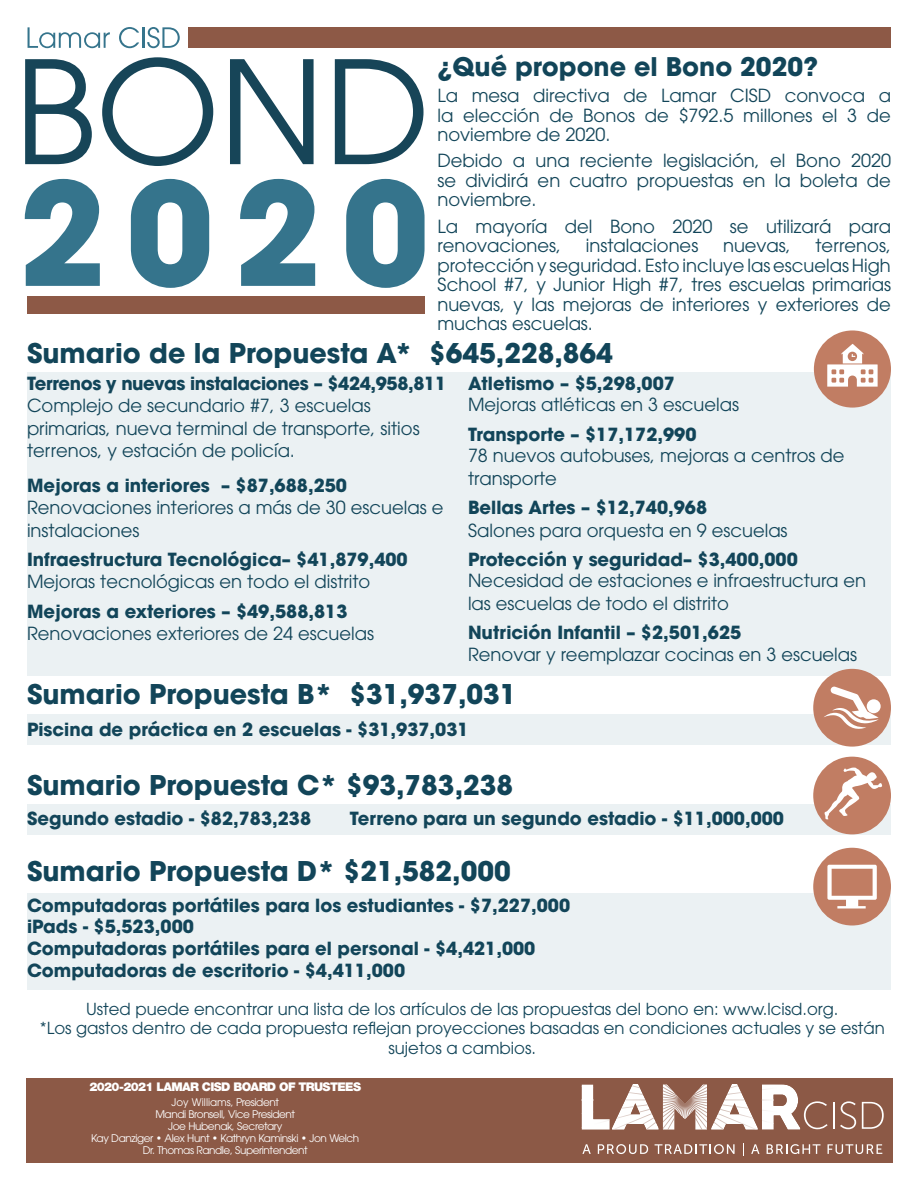
<style>
.page{position:relative;width:918px;height:1188px;background:#fff}
.page>*{position:absolute;margin:0;border:0;box-sizing:border-box;transform-origin:0 0}
.t1{font:700 27px "ITC Avant Garde Pro";color:#124559}
.t2{font:700 25.5px "ITC Avant Garde Pro";color:#124559}
.t3{font:18px/19.5px "ITC Avant Garde Pro";color:#124559}
.t4{font:700 18px "ITC Avant Garde Pro";color:#124559}
.t5{font:700 18px "ITC Avant Garde Pro";letter-spacing:-.02em;color:#124559}
.t6{font:16.5px/19.8px "ITC Avant Garde Pro";color:#124559;text-align:center}
.t7{font:900 12px "Helvetica Neue LT Std";letter-spacing:-.05em;color:#fff}
.t8{font:10.5px "ITC Avant Garde Pro";letter-spacing:-.04em;color:#fff}
.t9{font:10.5px "ITC Avant Garde Pro";color:#fff}
</style>
<div class="page">
<div style="left:27px;top:372px;width:864px;height:304px;background:#ebf1f3"></div>
<div style="left:814px;top:330px;width:77px;height:78px;background:#c17d63;border-radius:50%"></div>
<svg style="left:827px;top:344px;width:51px;height:43px"></svg>
<svg style="left:25px;top:59px;width:67px;height:105px"></svg>
<svg style="left:102px;top:57px;width:111px;height:109px"></svg>
<svg style="left:230px;top:59px;width:84px;height:105px"></svg>
<svg style="left:335px;top:59px;width:89px;height:105px"></svg>
<svg style="left:25px;top:179px;width:75px;height:107px"></svg>
<svg style="left:131px;top:179px;width:78px;height:109px"></svg>
<svg style="left:240px;top:179px;width:75px;height:107px"></svg>
<svg style="left:346px;top:179px;width:79px;height:109px"></svg>
<svg style="left:28px;top:27px;width:82px;height:21px"></svg>
<svg style="left:119px;top:27px;width:20px;height:21px"></svg>
<hr style="left:142px;top:27px;width:3px;height:21px;background:#35748c">
<svg style="left:147px;top:27px;width:33px;height:21px"></svg>
<div style="left:189px;top:27px;width:702px;height:21px;background:#8d5946"></div>
<div style="left:27px;top:296px;width:397px;height:17px;background:#8d5946"></div>
<div style="left:27px;top:714px;width:864px;height:30px;background:#ebf1f3"></div>
<div style="left:813px;top:669px;width:78px;height:78px;background:#c17d63;border-radius:50%"></div>
<svg style="left:824px;top:686px;width:55px;height:43px"></svg>
<div style="left:867px;top:699px;width:14px;height:14px;background:#fff;border-radius:50%"></div>
<div style="left:27px;top:804px;width:864px;height:30px;background:#ebf1f3"></div>
<div style="left:813px;top:757px;width:78px;height:77px;background:#c17d63;border-radius:50%"></div>
<svg style="left:824px;top:767px;width:58px;height:53px"></svg>
<div style="left:27px;top:893px;width:864px;height:96px;background:#ebf1f3"></div>
<div style="left:813px;top:848px;width:78px;height:78px;background:#c17d63;border-radius:50%"></div>
<svg style="left:827px;top:865px;width:50px;height:44px"></svg>
<div style="left:26px;top:1078px;width:867px;height:85px;background:#8c5946"></div>
<svg style="left:582px;top:1084px;width:252px;height:46px"></svg>
<svg style="left:840px;top:1101px;width:16px;height:28px"></svg>
<svg style="left:862px;top:1102px;width:22px;height:27px"></svg>
<svg style="left:582px;top:1144px;width:9px;height:10px"></svg>
<svg style="left:598px;top:1144px;width:50px;height:10px"></svg>
<svg style="left:655px;top:1144px;width:80px;height:10px"></svg>
<svg style="left:743px;top:1143px;width:1px;height:13px"></svg>
<svg style="left:751px;top:1144px;width:9px;height:10px"></svg>
<svg style="left:767px;top:1144px;width:54px;height:10px"></svg>
<svg style="left:828px;top:1144px;width:54px;height:10px"></svg>
<p class="t2" style="left:437px;top:50px;width:382px">¿Qué propone el Bono 2020?</p>
<p class="t3" style="left:437px;top:86px;width:455px;text-align:justify">La mesa directiva de Lamar CISD convoca a la elección de Bonos de $792.5 millones el 3 de noviembre de 2020.</p>
<p class="t3" style="left:437px;top:151px;width:455px;text-align:justify">Debido a una reciente legislación, el Bono 2020 se dividirá en cuatro propuestas en la boleta de noviembre.</p>
<p class="t3" style="left:437px;top:216px;width:455px">La mayoría del Bono 2020 se utilizará para renovaciones,</p>
<p class="t3" style="left:437px;top:236px;width:455px;text-align:justify;text-indent:378px">terrenos, protección y seguridad. Esto incluye las escuelas High School #7, y Junior High #7, tres escuelas primarias nuevas, y las mejoras de interiores y exteriores de muchas escuelas.</p>
<p class="t1" style="left:27px;top:335px;width:587px">Sumario de la Propuesta A* $645,228,864</p>
<p class="t5" style="left:27px;top:371px;width:421px">Terrenos y nuevas instalaciones – $424,958,811</p>
<p class="t3" style="left:27px;top:394px;width:394px;line-height:22.5px">Complejo de secundario #7, 3 escuelas primarias, nueva terminal de transporte, sitios terrenos, y estación de policía.</p>
<p class="t4" style="left:27px;top:474px;width:322px">Mejoras a interiores – $87,688,250</p>
<p class="t3" style="left:27px;top:496px;width:418px;line-height:22.5px">Renovaciones interiores a más de 30 escuelas e instalaciones</p>
<p class="t4" style="left:27px;top:547px;width:382px">Infraestructura Tecnológica– $41,879,400</p>
<p class="t3" style="left:27px;top:572px;width:345px">Mejoras tecnológicas en todo el distrito</p>
<p class="t4" style="left:27px;top:599px;width:322px">Mejoras a exteriores – $49,588,813</p>
<p class="t3" style="left:27px;top:623px;width:349px">Renovaciones exteriores de 24 escuelas</p>
<p class="t3" style="left:586px;top:236px;width:114px">instalaciones</p>
<p class="t3" style="left:723px;top:236px;width:69px">nuevas,</p>
<p class="t4" style="left:468px;top:371px;width:209px">Atletismo – $5,298,007</p>
<p class="t3" style="left:468px;top:395px;width:273px">Mejoras atléticas en 3 escuelas</p>
<p class="t4" style="left:468px;top:422px;width:230px">Transporte – $17,172,990</p>
<p class="t3" style="left:468px;top:444px;width:378px;line-height:22.5px">78 nuevos autobuses, mejoras a centros de transporte</p>
<p class="t4" style="left:468px;top:495px;width:241px">Bellas Artes – $12,740,968</p>
<p class="t3" style="left:468px;top:520px;width:321px">Salones para orquesta en 9 escuelas</p>
<p class="t4" style="left:468px;top:547px;width:331px">Protección y seguridad– $3,400,000</p>
<p class="t3" style="left:468px;top:569px;width:400px;line-height:22.5px">Necesidad de estaciones e infraestructura en las escuelas de todo el distrito</p>
<p class="t4" style="left:468px;top:620px;width:275px">Nutrición Infantil – $2,501,625</p>
<p class="t3" style="left:468px;top:644px;width:391px">Renovar y reemplazar cocinas en 3 escuelas</p>
<p class="t1" style="left:27px;top:676px;width:491px">Sumario Propuesta B* $31,937,031</p>
<p class="t4" style="left:27px;top:718px;width:443px">Piscina de práctica en 2 escuelas - $31,937,031</p>
<p class="t1" style="left:27px;top:767px;width:488px">Sumario Propuesta C* $93,783,238</p>
<p class="t4" style="left:27px;top:806px;width:286px">Segundo estadio - $82,783,238</p>
<p class="t4" style="left:350px;top:806px;width:436px">Terreno para un segundo estadio - $11,000,000</p>
<p class="t1" style="left:27px;top:853px;width:485px">Sumario Propuesta D* $21,582,000</p>
<p class="t4" style="left:27px;top:893px;width:545px">Computadoras portátiles para los estudiantes - $7,227,000</p>
<p class="t4" style="left:27px;top:915px;width:168px">iPads - $5,523,000</p>
<p class="t4" style="left:27px;top:936px;width:510px">Computadoras portátiles para el personal - $4,421,000</p>
<p class="t4" style="left:27px;top:958px;width:380px">Computadoras de escritorio - $4,411,000</p>
<p class="t6" style="left:86px;top:998px;width:754px">Usted puede encontrar una lista de los artículos de las propuestas del bono en: www.lcisd.org.</p>
<p class="t6" style="left:40px;top:1018px;width:846px">*Los gastos dentro de cada propuesta reflejan proyecciones basadas en condiciones actuales y se están sujetos a cambios.</p>
<p class="t7" style="left:89px;top:1080px;width:273px">2020-2021 LAMAR CISD BOARD OF TRUSTEES</p>
<p class="t9" style="left:172px;top:1096px;width:109px">Joy Williams, President</p>
<p class="t8" style="left:155px;top:1108px;width:141px">Mandi Bronsell, Vice President</p>
<p class="t8" style="left:168px;top:1120px;width:116px">Joe Hubenak, Secretary</p>
<p class="t8" style="left:91px;top:1132px;width:270px">Kay Danziger • Alex Hunt • Kathryn Kaminski • Jon Welch</p>
<p class="t8" style="left:143px;top:1144px;width:167px">Dr. Thomas Randle, Superintendent</p>
</div>
